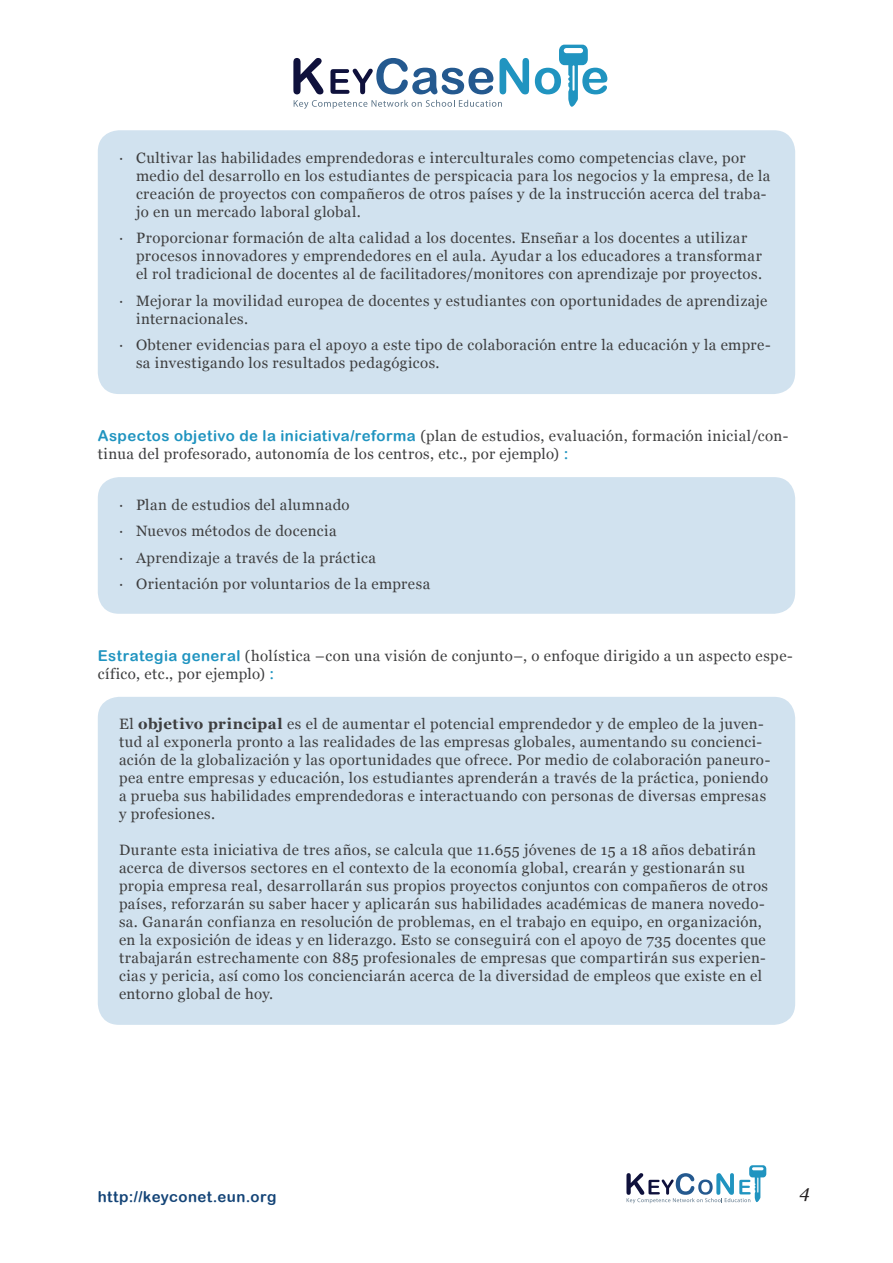
<style>
.page{position:relative;width:893px;height:1263px;background:#fff}
.page>*{position:absolute;margin:0;border:0;box-sizing:border-box;transform-origin:0 0}
.t1{font:italic 18px "Georgia";color:#231f20}
.courant{font:15px/18px "Georgia";letter-spacing:.03em;color:#3e3e3f}
.t2{font:15px "Arial Rounded MT Bold";letter-spacing:.03em;color:#144477}
.s1{font-family:"Arial Rounded MT Bold";color:#2094c0}
.s2{font-weight:700}
</style>
<div class="page">
<svg style="left:626px;top:1165px;width:140px;height:38px"></svg>
<svg style="left:293px;top:58px;width:30px;height:36px"></svg>
<svg style="left:294px;top:100px;width:208px;height:9px"></svg>
<svg style="left:330px;top:58px;width:163px;height:36px"></svg>
<svg style="left:500px;top:58px;width:29px;height:36px"></svg>
<svg style="left:535px;top:45px;width:72px;height:62px"></svg>
<div style="left:98px;top:130px;width:697px;height:264px;background:#d1e2ef;border-radius:21px"></div>
<div style="left:98px;top:477px;width:697px;height:137px;background:#d1e2ef;border-radius:21px"></div>
<div style="left:98px;top:697px;width:697px;height:328px;background:#d1e2ef;border-radius:21px"></div>
<p class="courant" style="left:136px;top:149px;width:636px;text-indent:-17px">∙ Cultivar las habilidades emprendedoras e interculturales como competencias clave, por medio del desarrollo en los estudiantes de perspicacia para los negocios y la empresa, de la creación de proyectos con compañeros de otros países y de la instrucción acerca del traba&shy;jo en un mercado laboral global.</p>
<p class="courant" style="left:136px;top:230px;width:627px;text-indent:-17px">∙ Proporcionar formación de alta calidad a los docentes. Enseñar a los docentes a utilizar procesos innovadores y emprendedores en el aula. Ayudar a los educadores a transformar el rol tradicional de docentes al de facilitadores/monitores con aprendizaje por proyectos.</p>
<p class="courant" style="left:136px;top:292px;width:633px;text-indent:-17px">∙ Mejorar la movilidad europea de docentes y estudiantes con oportunidades de aprendizaje internacionales.</p>
<p class="courant" style="left:136px;top:337px;width:636px;text-indent:-17px">∙ Obtener evidencias para el apoyo a este tipo de colaboración entre la educación y la empre&shy;sa investigando los resultados pedagógicos.</p>
<p class="courant" style="left:98px;top:427px;width:692px"><span class="s1">Aspectos objetivo de la iniciativa/reforma</span> (plan de estudios, evaluación, formación inicial/con&shy;tinua del profesorado, autonomía de los centros, etc., por ejemplo) <span class="s1">:</span></p>
<p class="courant" style="left:119px;top:496px;width:232px">∙ Plan de estudios del alumnado</p>
<p class="courant" style="left:119px;top:522px;width:219px">∙ Nuevos métodos de docencia</p>
<p class="courant" style="left:119px;top:549px;width:259px">∙ Aprendizaje a través de la práctica</p>
<p class="courant" style="left:119px;top:575px;width:313px">∙ Orientación por voluntarios de la empresa</p>
<p class="courant" style="left:98px;top:647px;width:697px"><span class="s1">Estrategia general</span> (holística –con una visión de conjunto–, o enfoque dirigido a un aspecto espe&shy;cífico, etc., por ejemplo) <span class="s1">:</span></p>
<p class="courant" style="left:119px;top:716px;width:653px">El <span class="s2">objetivo principal</span> es el de aumentar el potencial emprendedor y de empleo de la juven&shy;tud al exponerla pronto a las realidades de las empresas globales, aumentando su concienci&shy;ación de la globalización y las oportunidades que ofrece. Por medio de colaboración paneuro&shy;pea entre empresas y educación, los estudiantes aprenderán a través de la práctica, poniendo a prueba sus habilidades emprendedoras e interactuando con personas de diversas empresas y profesiones.</p>
<p class="courant" style="left:119px;top:842px;width:651px">Durante esta iniciativa de tres años, se calcula que 11.655 jóvenes de 15 a 18 años debatirán acerca de diversos sectores en el contexto de la economía global, crearán y gestionarán su propia empresa real, desarrollarán sus propios proyectos conjuntos con compañeros de otros países, reforzarán su saber hacer y aplicarán sus habilidades académicas de manera novedo&shy;sa. Ganarán confianza en resolución de problemas, en el trabajo en equipo, en organización, en la exposición de ideas y en liderazgo. Esto se conseguirá con el apoyo de 735 docentes que trabajarán estrechamente con 885 profesionales de empresas que compartirán sus experien&shy;cias y pericia, así como los concienciarán acerca de la diversidad de empleos que existe en el entorno global de hoy.</p>
<p class="t2" style="left:98px;top:1188px;width:180px">http://keyconet.eun.org</p>
<p class="t1" style="left:799px;top:1180px;width:12px">4</p>
</div>
